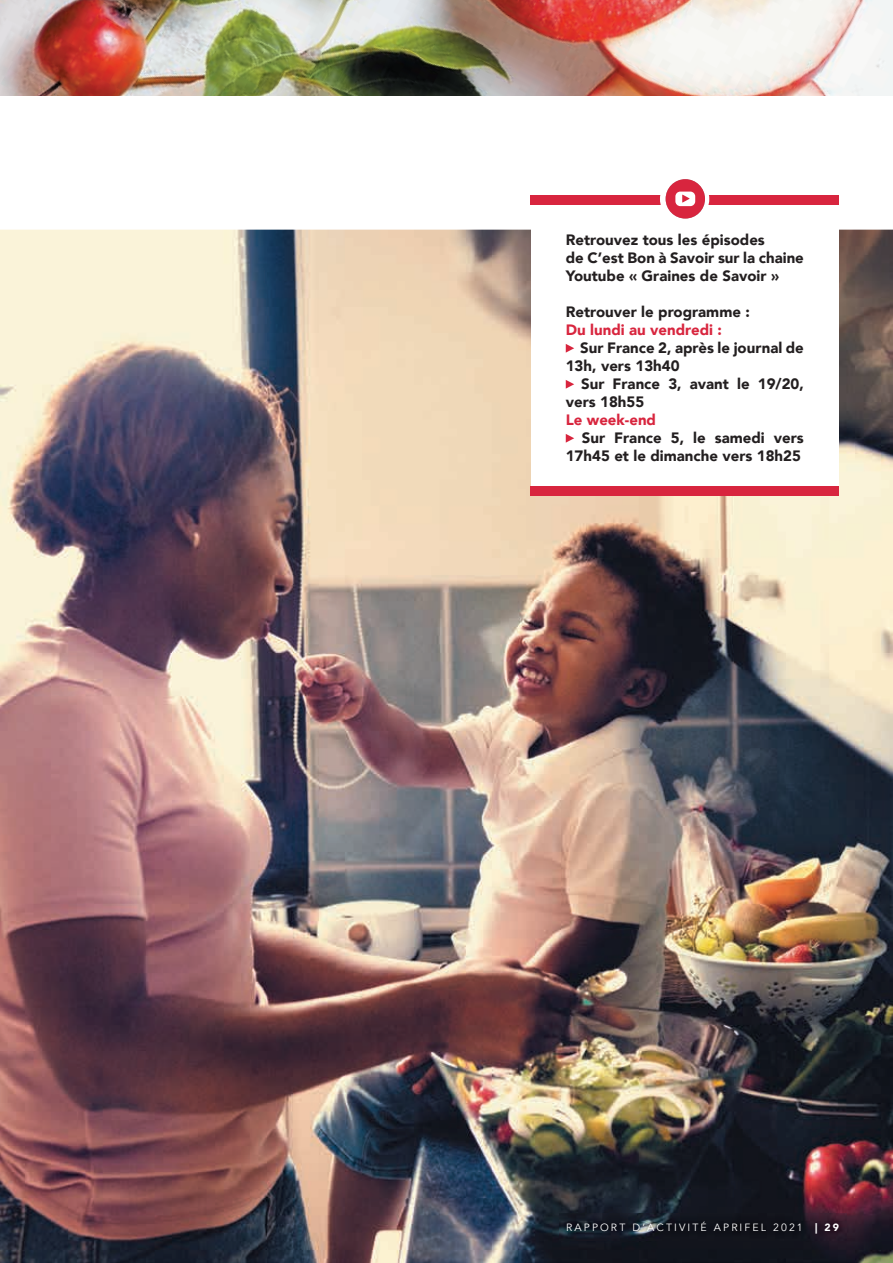
<style>
.page{position:relative;width:893px;height:1263px;background:#fff}
.page>*{position:absolute;margin:0;border:0;box-sizing:border-box;transform-origin:0 0}
.t1{font:900 15px/18px "Avenir";color:#231f20}
.t2{font:900 15px "Avenir";color:#d8253e}
.t3{font:10.5px "Avenir";letter-spacing:.2em;color:#fff}
.s1{font-weight:900}
</style>
<div class="page">
<img style="left:0;top:230px;width:893px;height:1033px">
<img style="left:0;top:0;width:893px;height:96px">
<div style="left:531px;top:204px;width:308px;height:291px;background:#fff"></div>
<div style="left:531px;top:195px;width:308px;height:9px;background:#d8253e"></div>
<div style="left:531px;top:486px;width:308px;height:9px;background:#d8253e"></div>
<div style="left:660px;top:174px;width:49px;height:50px;background:#fff;border-radius:50%"></div>
<svg style="left:566px;top:344px;width:8px;height:9px"></svg>
<svg style="left:566px;top:380px;width:8px;height:9px"></svg>
<svg style="left:566px;top:434px;width:8px;height:9px"></svg>
<div style="left:666px;top:179px;width:39px;height:40px;background:#d8253e;border-radius:50%"></div>
<div style="left:675px;top:192px;width:20px;height:14px;background:#fff;border-radius:5px"></div>
<svg style="left:682px;top:195px;width:8px;height:8px"></svg>
<img style="left:559px;top:1213px;width:288px;height:28px">
<p class="t1" style="left:566px;top:230px;width:240px">Retrouvez tous les épisodes<br>de C’est Bon à Savoir sur la chaine<br>Youtube « Graines de Savoir »</p>
<p class="t1" style="left:566px;top:302px;width:186px">Retrouver le programme :</p>
<p class="t2" style="left:566px;top:317px;width:158px">Du lundi au vendredi :</p>
<p class="t1" style="left:566px;top:338px;width:240px;text-indent:15px">Sur France 2, après le journal de<br>13h, vers 13h40</p>
<p class="t1" style="left:566px;top:374px;width:240px;text-indent:15px">Sur France 3, avant le 19/20, vers 18h55</p>
<p class="t2" style="left:566px;top:407px;width:92px">Le week-end</p>
<p class="t1" style="left:566px;top:428px;width:240px;text-align:right">Sur France 5, le samedi vers<br>17h45 et le dimanche vers 18h25</p>
<p class="t3" style="left:566px;top:1221px;width:274px">RAPPORT D’ACTIVITÉ APRIFEL 2021 <span class="s1">| 29</span></p>
</div>
